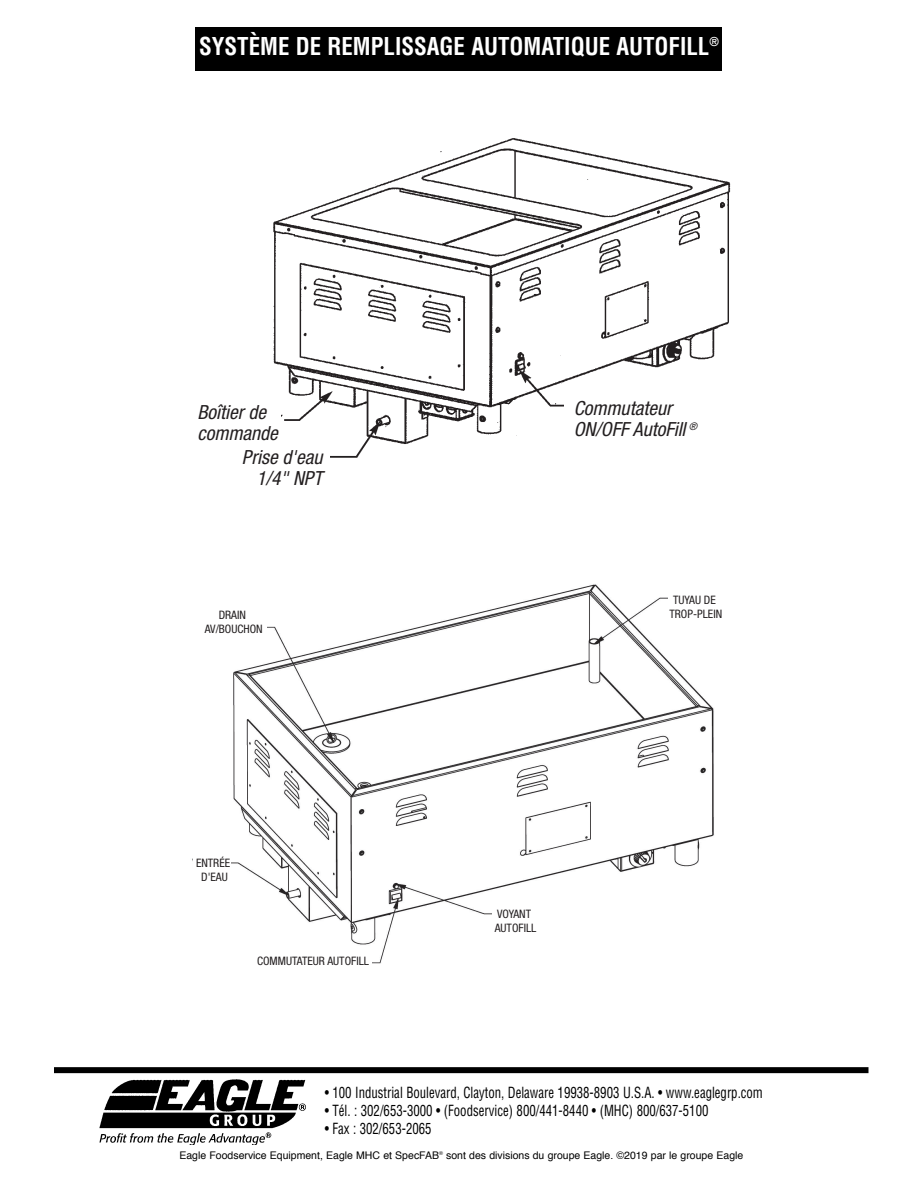
<style>
.page{position:relative;width:918px;height:1188px;background:#fff}
.page>*{position:absolute;margin:0;border:0;box-sizing:border-box;transform-origin:0 0}
.t1{font:700 condensed 24px "Helvetica";color:#fff;scale:.95 1}
.t2{font:italic condensed 19.5px/21px "Helvetica Neue";color:#231f20}
.t3{font:condensed 15px "Helvetica";color:#000;scale:.85 1}
.t4{font:condensed 11.7px/14px "Helvetica Neue";color:#231f20;text-align:center}
.t5{font:10.5px "Helvetica";color:#000}
</style>
<div class="page">
<div style="left:54px;top:1067px;width:814px;height:6px;background:#000"></div>
<img style="left:99px;top:1080px;width:206px;height:65px">
<div style="left:196px;top:27px;width:526px;height:43px;background:#000"></div>
<img style="left:273px;top:138px;width:458px;height:320px">
<div style="left:183px;top:401px;width:98px;height:41px;background:#fff"></div>
<div style="left:564px;top:392px;width:148px;height:50px;background:#fff"></div>
<div style="left:183px;top:446px;width:147px;height:45px;background:#fff"></div>
<img style="left:192px;top:584px;width:522px;height:380px">
<div style="left:199px;top:607px;width:68px;height:32px;background:#fff"></div>
<div style="left:466px;top:917px;width:120px;height:21px;background:#fff"></div>
<div style="left:668px;top:591px;width:68px;height:32px;background:#fff"></div>
<div style="left:193px;top:851px;width:38px;height:38px;background:#fff"></div>
<div style="left:493px;top:902px;width:120px;height:20px;background:#fff"></div>
<div style="left:247px;top:951px;width:125px;height:18px;background:#fff"></div>
<h1 class="t1" style="left:199px;top:33px;width:549px">SYSTÈME DE REMPLISSAGE AUTOMATIQUE AUTOFILL<sup>®</sup></h1>
<h2 class="t2" style="left:197px;top:403px;width:82px">Boîtier de commande</h2>
<h2 class="t2" style="left:242px;top:448px;width:82px;text-align:right">Prise d'eau<br>1/4" NPT</h2>
<p class="t4" style="left:205px;top:609px;width:60px">DRAIN<br>AV/BOUCHON</p>
<p class="t4" style="left:196px;top:857px;width:36px">ENTRÉE<br>D'EAU</p>
<p class="t4" style="left:257px;top:955px;width:113px">COMMUTATEUR AUTOFILL</p>
<h2 class="t2" style="left:574px;top:399px;width:125px">Commutateur<br>ON/OFF AutoFill <sup>®</sup></h2>
<p class="t4" style="left:670px;top:594px;width:54px">TUYAU DE<br>TROP-PLEIN</p>
<p class="t4" style="left:495px;top:908px;width:43px;text-align:left">VOYANT<br>AUTOFILL</p>
<p class="t3" style="left:325px;top:1084px;width:517px">• 100 Industrial Boulevard, Clayton, Delaware 19938-8903 U.S.A. • www.eaglegrp.com</p>
<p class="t3" style="left:325px;top:1102px;width:453px">• Tél. : 302/653-3000 • (Foodservice) 800/441-8440 • (MHC) 800/637-5100</p>
<p class="t3" style="left:325px;top:1120px;width:127px">• Fax : 302/653-2065</p>
<p class="t5" style="left:179px;top:1151px;width:565px">eagle Foodservice equipment, eagle Mhc et specFAB<sup>®</sup> sont des divisions du groupe eagle. ©2019 par le groupe eagle</p>
</div>
